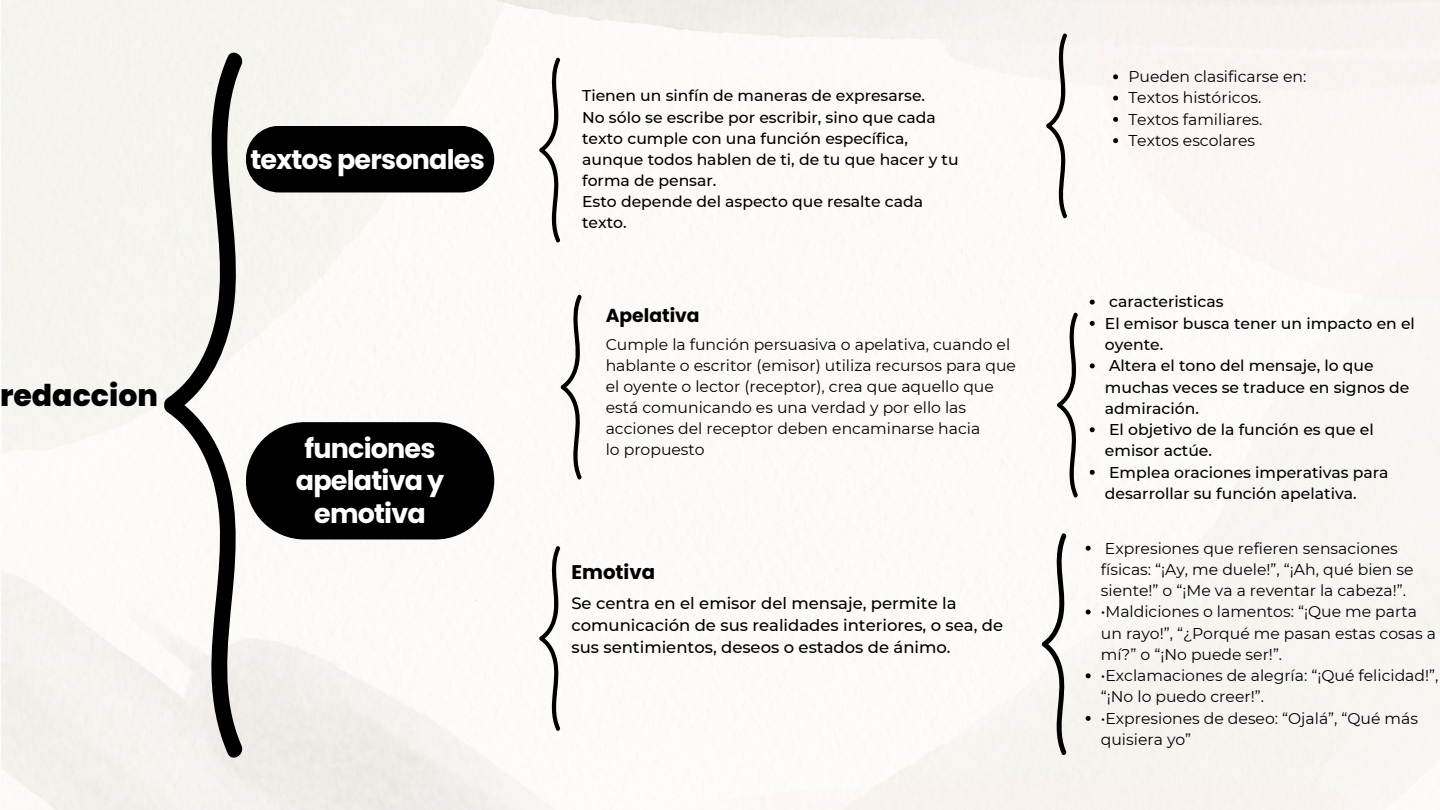
<style>
.page{position:relative;width:1440px;height:810px;background:#fff}
.page>*{position:absolute;margin:0;border:0;box-sizing:border-box;transform-origin:0 0}
.t1{font:800 30px "Poppins";color:#000}
.t2{font:700 27px/32.2px "Poppins";letter-spacing:-.03em;color:#fff;text-align:center}
.t3{font:700 19.7px "Poppins";color:#000}
.t4{font:700 18.7px "Poppins";color:#000}
.t5{font:500 16.4px/22.2px "Montserrat";color:#000}
.t6{font:15.6px/21.3px "Montserrat";color:#000}
.t7{font:500 15.6px/21.1px "Montserrat";color:#000}
</style>
<div class="page">
<img style="left:1px;top:0;width:1439px;height:810px">
<div style="left:246px;top:126px;width:248px;height:66px;background:#000;border-radius:33px"></div>
<div style="left:246px;top:422px;width:248px;height:117px;background:#000;border-radius:59px"></div>
<svg style="left:164px;top:47px;width:82px;height:716px;fill:#f6f4f0"></svg>
<svg style="left:539px;top:56px;width:22px;height:188px"></svg>
<svg style="left:1046px;top:32px;width:22px;height:188px"></svg>
<svg style="left:561px;top:293px;width:21px;height:188px"></svg>
<svg style="left:1057px;top:311px;width:22px;height:188px"></svg>
<svg style="left:539px;top:545px;width:22px;height:187px"></svg>
<svg style="left:1042px;top:532px;width:25px;height:225px"></svg>
<svg style="left:1113px;top:74px;width:5px;height:5px"></svg>
<svg style="left:1113px;top:96px;width:5px;height:5px"></svg>
<svg style="left:1113px;top:117px;width:5px;height:5px"></svg>
<svg style="left:1113px;top:138px;width:5px;height:5px"></svg>
<svg style="left:1090px;top:300px;width:5px;height:5px"></svg>
<svg style="left:1090px;top:321px;width:5px;height:5px"></svg>
<svg style="left:1090px;top:363px;width:5px;height:5px"></svg>
<svg style="left:1090px;top:427px;width:5px;height:5px"></svg>
<svg style="left:1090px;top:470px;width:5px;height:5px"></svg>
<svg style="left:1086px;top:546px;width:5px;height:5px"></svg>
<svg style="left:1086px;top:610px;width:5px;height:5px"></svg>
<svg style="left:1086px;top:673px;width:5px;height:5px"></svg>
<svg style="left:1086px;top:716px;width:5px;height:5px"></svg>
<p class="t1" style="left:0;top:375px;width:160px">redaccion</p>
<p class="t2" style="left:250px;top:143px;width:236px">textos personales</p>
<p class="t2" style="left:296px;top:433px;width:150px">funciones apelativa y emotiva</p>
<h1 class="t7" style="left:582px;top:85px;width:378px">Tienen un sinfín de maneras de expresarse.<br>No sólo se escribe por escribir, sino que cada texto cumple con una función específica, aunque todos hablen de ti, de tu que hacer y tu forma de pensar.<br>Esto depende del aspecto que resalte cada texto.</h1>
<p class="t4" style="left:606px;top:302px;width:95px">Apelativa</p>
<p class="t6" style="left:606px;top:334px;width:412px">Cumple la función persuasiva o apelativa, cuando el hablante o escritor (emisor) utiliza recursos para que el oyente o lector (receptor), crea que aquello que</p>
<p class="t6" style="left:606px;top:397px;width:362px">está comunicando es una verdad y por ello las</p>
<p class="t6" style="left:606px;top:418px;width:376px">acciones del receptor deben encaminarse hacia</p>
<p class="t6" style="left:606px;top:439px;width:101px">lo propuesto</p>
<p class="t3" style="left:571px;top:558px;width:85px">Emotiva</p>
<p class="t5" style="left:571px;top:592px;width:433px">Se centra en el emisor del mensaje, permite la comunicación de sus realidades interiores, o sea, de sus sentimientos, deseos o estados de ánimo.</p>
<h2 class="t6" style="left:1128px;top:66px;width:180px">Pueden clasificarse en:</h2>
<h2 class="t6" style="left:1128px;top:87px;width:135px">Textos históricos.</h2>
<p class="t6" style="left:1128px;top:108px;width:136px">Textos familiares.</p>
<h5 class="t6" style="left:1128px;top:130px;width:128px">Textos escolares</h5>
<p class="t7" style="left:1109px;top:291px;width:116px">caracteristicas</p>
<p class="t7" style="left:1105px;top:312px;width:312px">El emisor busca tener un impacto en el oyente.</p>
<p class="t7" style="left:1105px;top:355px;width:306px">Altera el tono del mensaje, lo que muchas veces se traduce en signos de admiración.</p>
<p class="t7" style="left:1105px;top:419px;width:270px">El objetivo de la función es que el emisor actúe.</p>
<p class="t7" style="left:1105px;top:461px;width:285px">Emplea oraciones imperativas para desarrollar su función apelativa.</p>
<p class="t6" style="left:1101px;top:537px;width:314px">Expresiones que refieren sensaciones físicas: “¡Ay, me duele!”, “¡Ah, qué bien se siente!” o “¡Me va a reventar la cabeza!”.</p>
<h4 class="t6" style="left:1101px;top:601px;width:337px">•Maldiciones o lamentos: “¡Que me parta un rayo!”, “¿Porqué me pasan estas cosas a mí?” o “¡No puede ser!”.</h4>
<p class="t6" style="left:1101px;top:665px;width:339px">•Exclamaciones de alegría: “¡Qué felicidad!”, “¡No lo puedo creer!”.</p>
<p class="t6" style="left:1101px;top:707px;width:319px">•Expresiones de deseo: “Ojalá”, “Qué más quisiera yo”</p>
</div>
